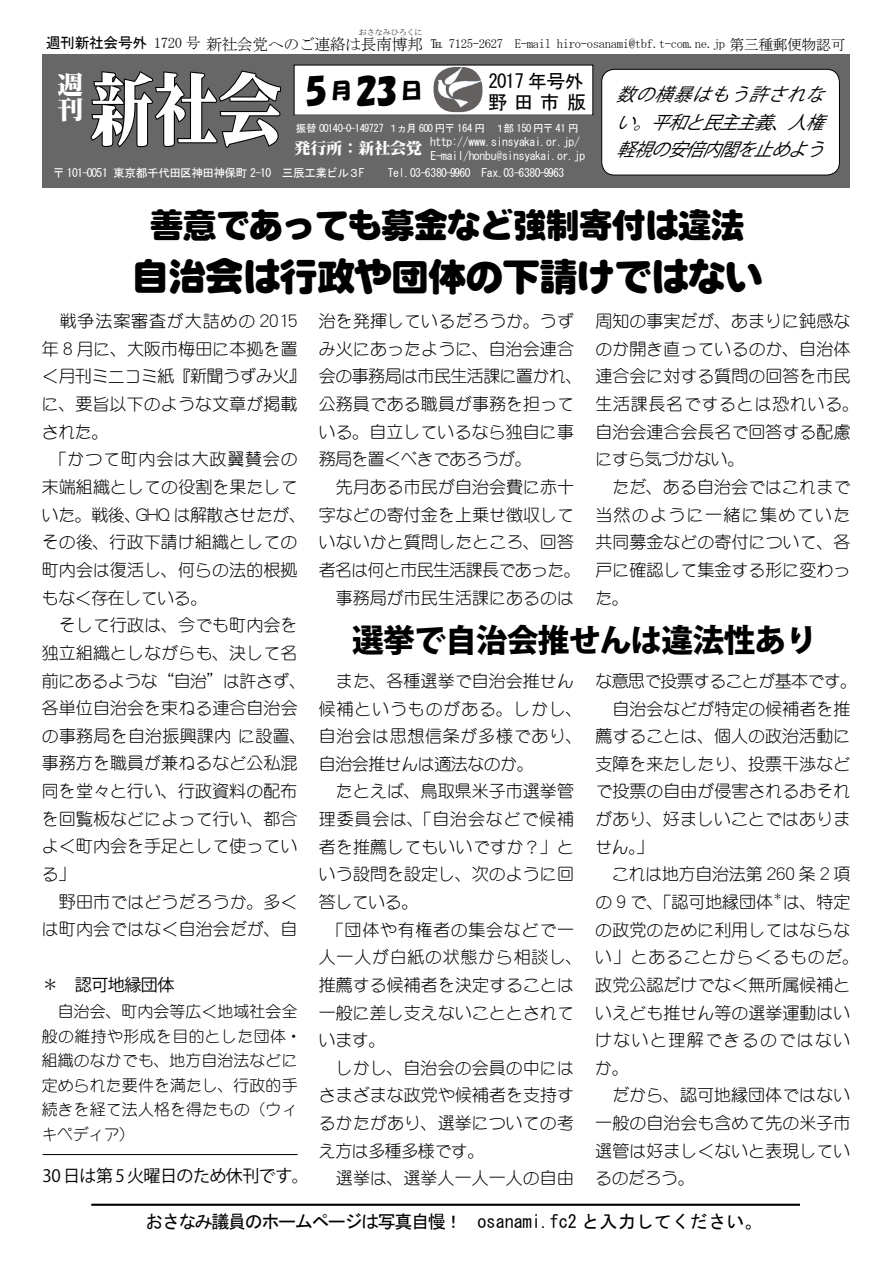
<style>
.page{position:relative;width:893px;height:1263px;background:#fff}
.page>*{position:absolute;margin:0;border:0;box-sizing:border-box;transform-origin:0 0}
.t1{font:79.65px "NIS M9 83 pv RKSJ H";color:#fff;scale:.8 1}
.t2{font:38.25px "NIS R10 83 pv RKSJ H";letter-spacing:-.03em;color:#000}
.t3{font:34.05px "NIS R10 83 pv RKSJ H";letter-spacing:-.03em;color:#000}
.t4{font:34.05px "HGS Soei Kakupoptai";color:#000}
.t5{font:800 31.95px "Koz Go Pro";letter-spacing:-.03em;color:#000}
.t6{font:25.5px/25.5px "NIS M9 83 pv RKSJ H";color:#fff}
.t7{font:21.3px "HGS Soei Kakupoptai";color:#000}
.t8{font:19.2px "MS Gothic";letter-spacing:-.035em;color:#000}
.t9{font:18px "MS Gothic";letter-spacing:-.08em;color:#000}
.t10{font:italic 18px/27.6px "Koz Go Pro";color:#000;text-align:justify}
.t11{font:16.95px/27.6px "DF Maru Gothic Lt WINP RKSJ H";color:#000}
.t12{font:16.95px "Koz Go Pro";letter-spacing:-.03em;color:#000}
.t13{font:15.9px/24.5px "DF Maru Gothic Lt WINP RKSJ H";letter-spacing:.005em;color:#000}
.t14{font:15.9px "MS Mincho";letter-spacing:-.03em;color:#000}
.t15{font:15.9px "NIS M9 83 pv RKSJ H";color:#fff}
.t16{font:14.85px "MS Gothic";letter-spacing:-.03em;color:#000}
.t17{font:12.75px "MS Mincho";letter-spacing:-.03em;color:#000}
.t18{font:11.7px/13.8px "MS Gothic";letter-spacing:-.035em;color:#fff}
.t19{font:10.65px "MS Gothic";letter-spacing:-.045em;color:#fff}
.t20{font:9.9px "DF Maru Gothic Lt WINP RKSJ H";color:#000}
.t21{font:7.95px "MS Mincho";color:#000}
.s1{font-family:"MS Mincho"}
.s2{font-size:15.9px}
.s3{font-size:14.85px}
.s4{font-size:34.05px}
</style>
<div class="page">
<div style="left:42px;top:54px;width:807px;height:134px;background:#686767"></div>
<svg style="left:90px;top:70px;width:192px;height:78px"></svg>
<div style="left:294px;top:65px;width:299px;height:50px;background:#fff"></div>
<div style="left:602px;top:69px;width:237px;height:106px;background:#fff;border-radius:13px"></div>
<div style="left:601px;top:69px;width:239px;height:106px;border:1px solid #000;border-radius:13px"></div>
<img style="left:434px;top:67px;width:48px;height:45px">
<hr style="left:91px;top:1204px;width:709px;height:2px;background:#000">
<hr style="left:43px;top:1154px;width:255px;height:1px;background:#000">
<p class="t21" style="left:359px;top:28px;width:65px">おさなみひろくに</p>
<p class="t16" style="left:46px;top:35px;width:156px">週刊新社会号外 <span class="s1">1720 号</span></p>
<p class="t17" style="left:376px;top:37px;width:471px"><span class="s2">南博邦</span> ℡ 7125-2627 E-mail hiro-osanami@tbf.t-com.ne.jp <span class="s3">第三種郵便物認可</span></p>
<p class="t14" style="left:206px;top:36px;width:172px">新社会党へのご連絡は長</p>
<h3 class="t6" style="left:58px;top:70px;width:27px">週刊</h3>
<h1 class="t1" style="left:90px;top:60px;width:241px">新社会</h1>
<p class="t7" style="left:331px;top:80px;width:93px">月<span class="s4">23</span>日</p>
<h3 class="t4" style="left:305px;top:73px;width:24px">5</h3>
<p class="t8" style="left:489px;top:71px;width:97px">2017 年号外</p>
<p class="t8" style="left:488px;top:92px;width:100px">野 田 市 版</p>
<p class="t19" style="left:296px;top:123px;width:284px">振替 00140-0-149727 １ヵ月 600 円〒 164 円　１部 150 円〒 41 円</p>
<p class="t18" style="left:430px;top:135px;width:157px">http://www.sinsyakai.or.jp/<br>E-mail/honbu@sinsyakai.or.jp</p>
<p class="t15" style="left:295px;top:138px;width:129px">発行所 : 新社会党</p>
<p class="t18" style="left:53px;top:166px;width:313px">〒 101-0051 東京都千代田区神田神保町 2-10 三辰工業ビル３F</p>
<p class="t18" style="left:388px;top:166px;width:178px">Tel.03-6380-9960 Fax.03-6380-9963</p>
<p class="t10" style="left:616px;top:81px;width:220px">数の横暴はもう許されない。平和と民主主義、人権軽視の安倍内閣を止めよう</p>
<h3 class="t3" style="left:150px;top:204px;width:596px">善意であっても募金など強制寄付は違法</h3>
<h2 class="t2" style="left:131px;top:253px;width:634px">自治会は行政や団体の下請けではない</h2>
<p class="t11" style="left:42px;top:307px;width:266px">　戦争法案審査が大詰めの 2015年 8 月に、大阪市梅田に本拠を置く月刊ミニコミ紙『新聞うずみ火』に、要旨以下のような文章が掲載された。<br>　「かつて町内会は大政翼賛会の末端組織としての役割を果たしていた。戦後、GHQ は解散させたが、その後、行政下請け組織としての町内会は復活し、何らの法的根拠もなく存在している。<br>　そして行政は、今でも町内会を独立組織としながらも、決して名前にあるような“自治”は許さず、各単位自治会を束ねる連合自治会の事務局を自治振興課内 に設置、事務方を職員が兼ねるなど公私混同を堂々と行い、行政資料の配布を回覧板などによって行い、都合よく町内会を手足として使っている」<br>　野田市ではどうだろうか。多くは町内会ではなく自治会だが、自</p>
<p class="t11" style="left:319px;top:307px;width:265px">治を発揮しているだろうか。うずみ火にあったように、自治会連合会の事務局は市民生活課に置かれ、公務員である職員が事務を担っている。自立しているなら独自に事務局を置くべきであろうが。<br>　先月ある市民が自治会費に赤十字などの寄付金を上乗せ徴収していないかと質問したところ、回答者名は何と市民生活課長であった。　事務局が市民生活課にあるのは</p>
<p class="t11" style="left:595px;top:307px;width:265px">周知の事実だが、あまりに鈍感なのか開き直っているのか、自治体連合会に対する質問の回答を市民生活課長名でするとは恐れいる。自治会連合会長名で回答する配慮にすら気づかない。<br>　ただ、ある自治会ではこれまで当然のように一緒に集めていた共同募金などの寄付について、各戸に確認して集金する形に変わった。</p>
<h3 class="t5" style="left:352px;top:619px;width:466px">選挙で自治会推せんは違法性あり</h3>
<p class="t11" style="left:319px;top:667px;width:265px">　また、各種選挙で自治会推せん候補というものがある。しかし、自治会は思想信条が多様であり、自治会推せんは適法なのか。<br>　たとえば、鳥取県米子市選挙管理委員会は、「自治会などで候補者を推薦してもいいですか？」という設問を設定し、次のように回答している。<br>　「団体や有権者の集会などで一人一人が白紙の状態から相談し、推薦する候補者を決定することは一般に差し支えないこととされています。<br>　しかし、自治会の会員の中にはさまざまな政党や候補者を支持するかたがあり、選挙についての考え方は多種多様です。<br>　選挙は、選挙人一人一人の自由</p>
<p class="t11" style="left:595px;top:667px;width:263px">な意思で投票することが基本です。　自治会などが特定の候補者を推薦することは、個人の政治活動に支障を来たしたり、投票干渉などで投票の自由が侵害されるおそれがあり、好ましいことではありません。」<br>　これは地方自治法第 260 条 2 項の 9 で、「認可地縁団体</p>
<p class="t20" style="left:773px;top:891px;width:11px">＊</p>
<p class="t11" style="left:595px;top:888px;width:265px;text-indent:188px">は、特定の政党のために利用してはならない」とあることからくるものだ。政党公認だけでなく無所属候補といえども推せん等の選挙運動はいけないと理解できるのではないか。<br>　だから、認可地縁団体ではない一般の自治会も含めて先の米子市選管は好ましくないと表現しているのだろう。</p>
<p class="t12" style="left:42px;top:974px;width:134px">＊　認可地縁団体</p>
<p class="t13" style="left:42px;top:999px;width:261px">　自治会、町内会等広く地域社会全般の維持や形成を目的とした団体・組織のなかでも、地方自治法などに定められた要件を満たし、行政的手続きを経て法人格を得たもの（ウィキペディア）</p>
<p class="t12" style="left:43px;top:1165px;width:268px">30 日は第 5 火曜日のため休刊です。</p>
<p class="t9" style="left:145px;top:1212px;width:619px">おさなみ議員のホームページは写真自慢！　osanami.fc2 と入力してください。</p>
</div>
